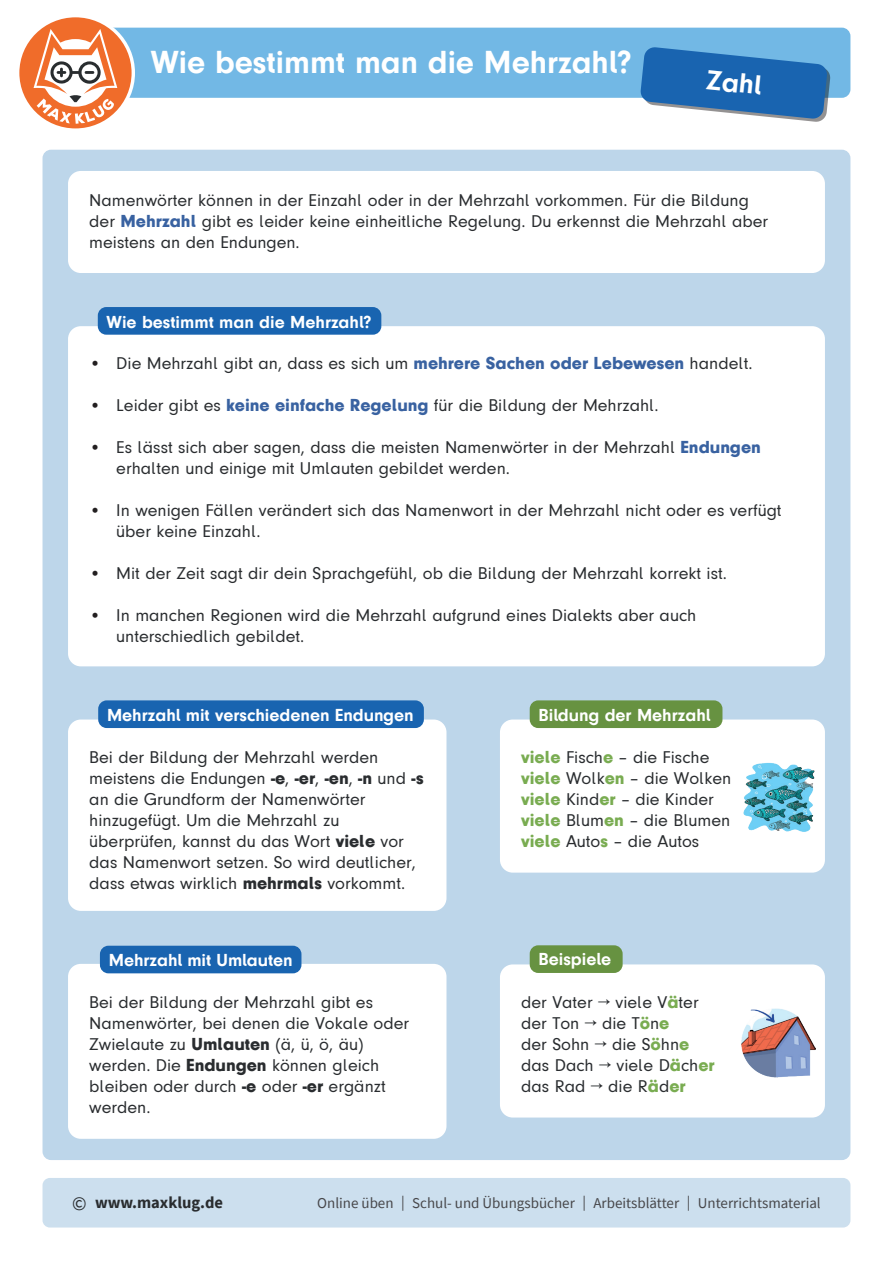
<style>
.page{position:relative;width:893px;height:1263px;background:#fff}
.page>*{position:absolute;margin:0;border:0;box-sizing:border-box;transform-origin:0 0}
.t1{font:700 33px "Mk Druckschrift N";color:#fff}
.t2{font:700 28.5px "Mk Druckschrift N";color:#fff}
.t3{font:18px/21px "Mk Druckschrift N";color:#292c2f}
.t4{font:700 18px "Mk Druckschrift N";color:#fff}
.t5{font:700 16.5px "Source Sans Pro";color:#292c2f}
.t6{font:15px "Source Sans Pro";color:#47474a}
.s1{font-family:"Mk Druckschrift N bl";color:#3962a1}
.s2{color:#231f20}
.s3{font-family:"Mk Druckschrift N bl"}
.s4{font-family:"Mk Druckschrift N bl";color:#79ac51}
.s5{font-weight:400;font-size:19.5px}
</style>
<div class="page">
<div style="left:75px;top:28px;width:775px;height:70px;background:#72b8e5;border-radius:9px"></div>
<svg style="left:640px;top:47px;width:191px;height:75px"></svg>
<div style="left:43px;top:1178px;width:807px;height:49px;background:#ccdfee;border-radius:7px"></div>
<svg style="left:19px;top:17px;width:116px;height:112px"></svg>
<div style="left:43px;top:150px;width:807px;height:1010px;background:#bdd6ea;border-radius:9px"></div>
<div style="left:68px;top:171px;width:757px;height:102px;background:#fff;border-radius:13px"></div>
<div style="left:500px;top:719px;width:325px;height:154px;background:#fff;border-radius:13px"></div>
<div style="left:68px;top:326px;width:757px;height:340px;background:#fff;border-radius:13px"></div>
<div style="left:68px;top:719px;width:378px;height:192px;background:#fff;border-radius:13px"></div>
<div style="left:98px;top:307px;width:283px;height:28px;background:#1964b0;border-radius:9px"></div>
<div style="left:530px;top:700px;width:192px;height:28px;background:#679241;border-radius:9px"></div>
<div style="left:98px;top:700px;width:326px;height:28px;background:#1964b0;border-radius:9px"></div>
<div style="left:500px;top:964px;width:325px;height:153px;background:#fff;border-radius:13px"></div>
<div style="left:68px;top:964px;width:378px;height:175px;background:#fff;border-radius:13px"></div>
<div style="left:530px;top:945px;width:93px;height:28px;background:#679241;border-radius:9px"></div>
<img style="left:741px;top:1008px;width:74px;height:70px">
<div style="left:100px;top:946px;width:201px;height:27px;background:#1964b0;border-radius:9px"></div>
<img style="left:743px;top:762px;width:72px;height:70px">
<h1 class="t1" style="left:151px;top:44px;width:482px">Wie bestimmt man die Mehrzahl?</h1>
<h2 class="t2" style="left:708px;top:64px;width:57px;rotate:6deg">Zahl</h2>
<p class="t3" style="left:89px;top:189px;width:680px">Namenwörter können in der Einzahl oder in der Mehrzahl vorkommen. Für die Bildung der <span class="s1">Mehrzahl</span> gibt es leider keine einheitliche Regelung. Du erkennst die Mehrzahl aber meistens an den Endungen.</p>
<p class="t4" style="left:107px;top:312px;width:266px">Wie bestimmt man die Mehrzahl?</p>
<p class="t3" style="left:89px;top:353px;width:665px"><span class="s2">•</span> Die Mehrzahl gibt an, dass es sich um <span class="s1">mehrere Sachen oder Lebewesen</span> handelt.</p>
<p class="t3" style="left:89px;top:395px;width:571px"><span class="s2">•</span> Leider gibt es <span class="s1">keine einfache Regelung</span> für die Bildung der Mehrzahl.</p>
<p class="t3" style="left:116px;top:437px;width:646px;text-indent:-27px"><span class="s2">•</span> Es lässt sich aber sagen, dass die meisten Namenwörter in der Mehrzahl <span class="s1">Endungen </span>erhalten und einige mit Umlauten gebildet werden.</p>
<p class="t3" style="left:116px;top:500px;width:667px;text-indent:-27px"><span class="s2">•</span> In wenigen Fällen verändert sich das Namenwort in der Mehrzahl nicht oder es verfügt über keine Einzahl.</p>
<p class="t3" style="left:89px;top:563px;width:639px"><span class="s2">•</span> Mit der Zeit sagt dir dein Sprachgefühl, ob die Bildung der Mehrzahl korrekt ist.</p>
<p class="t3" style="left:116px;top:605px;width:582px;text-indent:-27px"><span class="s2">•</span> In manchen Regionen wird die Mehrzahl aufgrund eines Dialekts aber auch unterschiedlich gebildet.</p>
<p class="t4" style="left:107px;top:704px;width:308px">Mehrzahl mit verschiedenen Endungen</p>
<p class="t4" style="left:539px;top:704px;width:173px">Bildung der Mehrzahl</p>
<p class="t3" style="left:89px;top:746px;width:336px">Bei der Bildung der Mehrzahl werden meistens die Endungen <span class="s3">-e</span>, <span class="s3">-er</span>, <span class="s3">-en</span>, <span class="s3">-n</span> und <span class="s3">-s </span>an die Grundform der Namenwörter hinzugefügt. Um die Mehrzahl zu überprüfen, kannst du das Wort <span class="s3">viele</span> vor das Namenwort setzen. So wird deutlicher, dass etwas wirklich <span class="s3">mehrmals</span> vorkommt.</p>
<p class="t4" style="left:109px;top:950px;width:185px">Mehrzahl mit Umlauten</p>
<p class="t3" style="left:89px;top:992px;width:321px">Bei der Bildung der Mehrzahl gibt es<br>Namenwörter, bei denen die Vokale oder<br>Zwielaute zu <span class="s3">Umlauten</span> (ä, ü, ö, äu) werden. Die <span class="s3">Endungen</span> können gleich bleiben oder durch <span class="s3">-e</span> oder <span class="s3">-er</span> ergänzt werden.</p>
<p class="t3" style="left:521px;top:747px;width:212px"><span class="s4">viele</span> Fisch<span class="s4">e</span> – die Fische <span class="s4">viele</span> Wolk<span class="s4">en</span> – die Wolken <span class="s4">viele</span> Kind<span class="s4">er</span> – die Kinder <span class="s4">viele</span> Blum<span class="s4">en</span> – die Blumen <span class="s4">viele</span> Auto<span class="s4">s</span> – die Autos</p>
<p class="t4" style="left:538px;top:949px;width:74px">Beispiele</p>
<p class="t3" style="left:521px;top:992px;width:195px">der Vater → viele V<span class="s4">ä</span>ter der Ton → die T<span class="s4">ö</span>n<span class="s4">e<br></span>der Sohn → die S<span class="s4">ö</span>hn<span class="s4">e </span>das Dach → viele D<span class="s4">ä</span>ch<span class="s4">er </span>das Rad → die R<span class="s4">ä</span>d<span class="s4">er</span></p>
<p class="t5" style="left:72px;top:1191px;width:152px"><span class="s5">©</span> www.maxklug.de</p>
<p class="t6" style="left:317px;top:1194px;width:505px">Online üben | Schul- und Übungsbücher | Arbeitsblätter | Unterrichtsmaterial</p>
</div>
